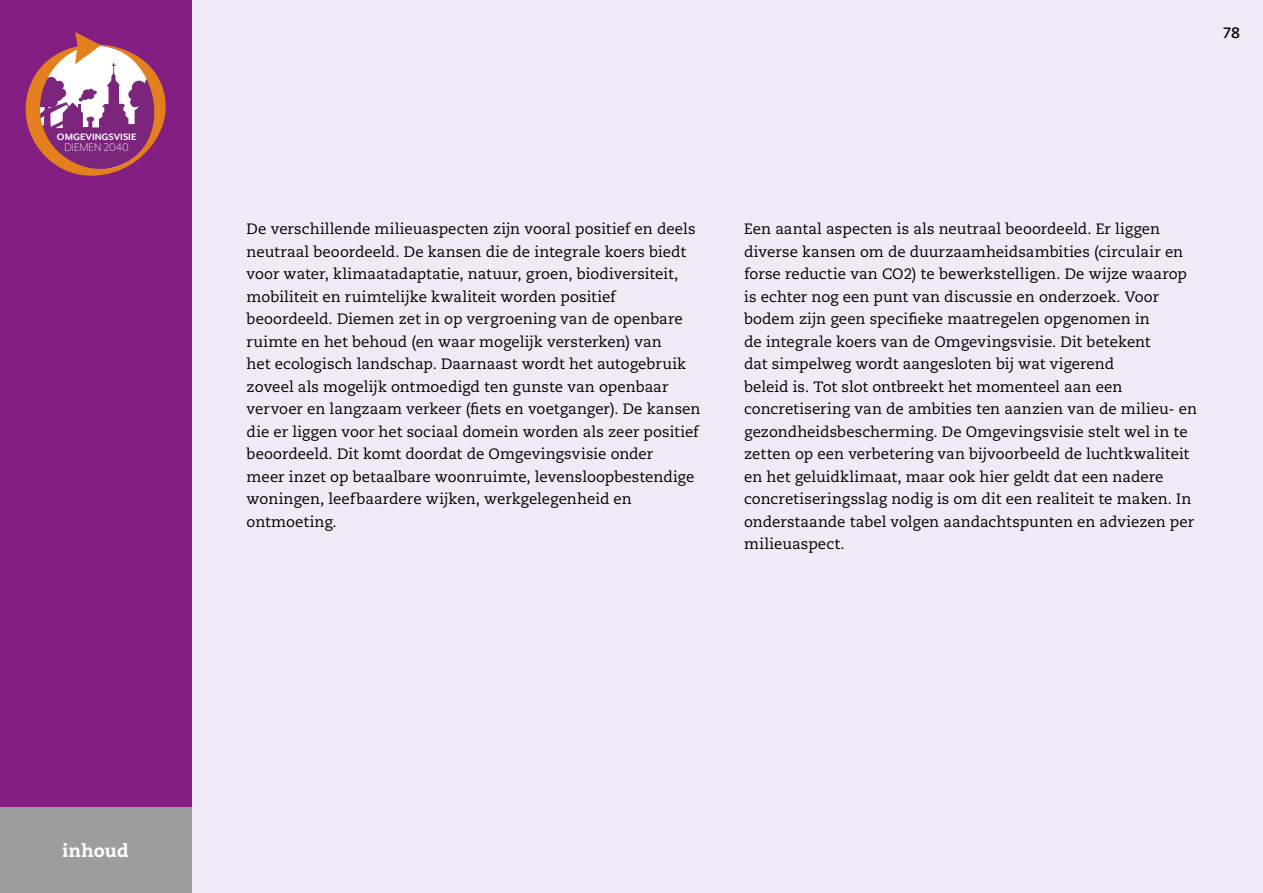
<style>
.page{position:relative;width:1263px;height:893px;background:#fff}
.page>*{position:absolute;margin:0;border:0;box-sizing:border-box;transform-origin:0 0}
.t1{font:800 18px "Caecilia LT Std";letter-spacing:.01em;color:#fff}
.plat{font:15px/22.5px "Caecilia LT Std";color:#000}
.t2{font:700 15px "Caecilia LT Std";color:#000}
.t3{font:300 12.9px "Mr Eaves XL Mod OT";color:#fff}
.t4{font:700 10.65px "Mr Eaves San OT";color:#fff}
</style>
<div class="page">
<div style="left:191px;top:0;width:1072px;height:893px;background:#f1e9f5"></div>
<div style="left:0;top:0;width:191px;height:893px;background:#831f82"></div>
<svg style="left:26px;top:32px;width:140px;height:144px"></svg>
<div style="left:0;top:808px;width:191px;height:85px;background:#9d9d9c"></div>
<p class="t4" style="left:57px;top:131px;width:81px">OMGEVINGSVISIE</p>
<p class="t3" style="left:64px;top:141px;width:66px">DIEMEN 2040</p>
<p class="t2" style="left:1223px;top:24px;width:19px">78</p>
<p class="plat" style="left:247px;top:218px;width:455px">De verschillende milieuaspecten zijn vooral positief en deels neutraal beoordeeld. De kansen die de integrale koers biedt voor water, klimaatadaptatie, natuur, groen, biodiversiteit, mobiliteit en ruimtelijke kwaliteit worden positief beoordeeld. Diemen zet in op vergroening van de openbare ruimte en het behoud (en waar mogelijk versterken) van<br>het ecologisch landschap. Daarnaast wordt het autogebruik zoveel als mogelijk ontmoedigd ten gunste van openbaar vervoer en langzaam verkeer (fiets en voetganger). De kansen die er liggen voor het sociaal domein worden als zeer positief beoordeeld. Dit komt doordat de Omgevingsvisie onder<br>meer inzet op betaalbare woonruimte, levensloopbestendige woningen, leefbaardere wijken, werkgelegenheid en ontmoeting.</p>
<p class="plat" style="left:744px;top:218px;width:441px">Een aantal aspecten is als neutraal beoordeeld. Er liggen diverse kansen om de duurzaamheidsambities (circulair en</p>
<p class="plat" style="left:744px;top:263px;width:454px">forse reductie van CO2) te bewerkstelligen. De wijze waarop is echter nog een punt van discussie en onderzoek. Voor bodem zijn geen specifieke maatregelen opgenomen in<br>de integrale koers van de Omgevingsvisie. Dit betekent<br>dat simpelweg wordt aangesloten bij wat vigerend<br>beleid is. Tot slot ontbreekt het momenteel aan een concretisering van de ambities ten aanzien van de milieu- en gezondheidsbescherming. De Omgevingsvisie stelt wel in te zetten op een verbetering van bijvoorbeeld de luchtkwaliteit en het geluidklimaat, maar ook hier geldt dat een nadere concretiseringsslag nodig is om dit een realiteit te maken. In onderstaande tabel volgen aandachtspunten en adviezen per milieuaspect.</p>
<p class="t1" style="left:63px;top:839px;width:68px">inhoud</p>
</div>
